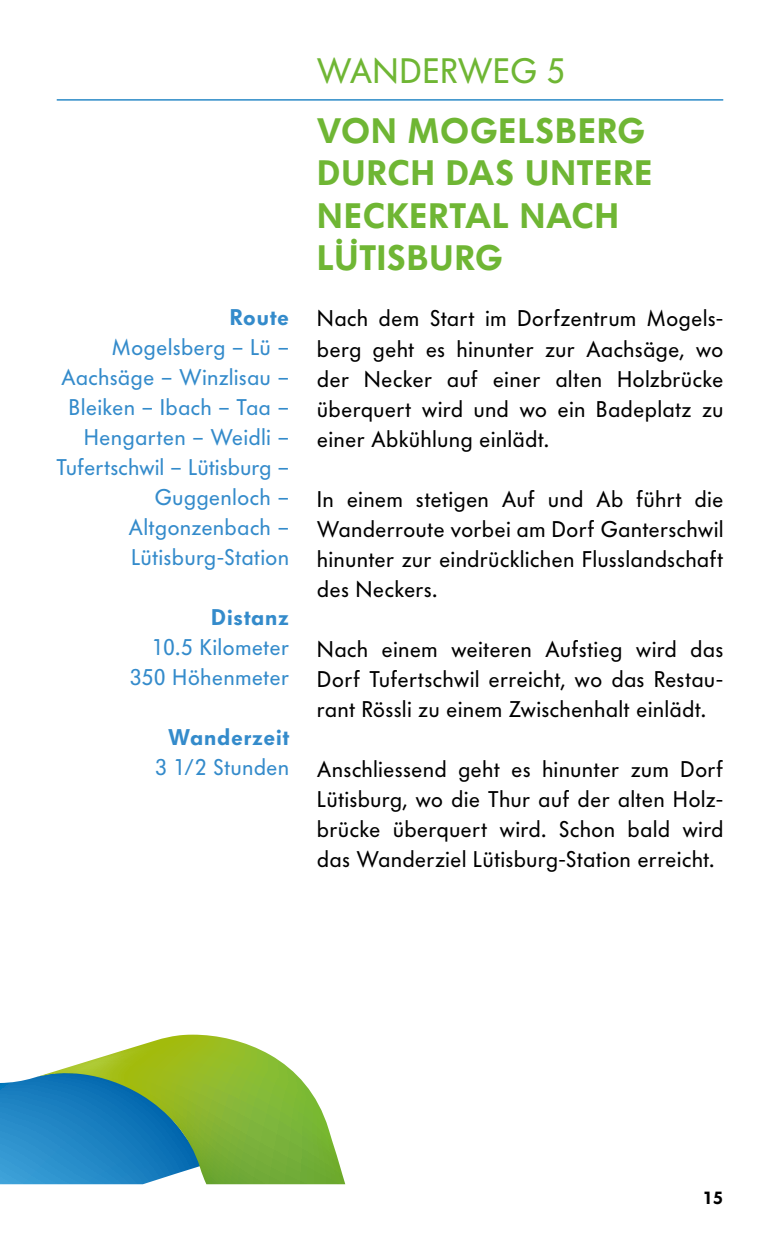
<style>
.page{position:relative;width:780px;height:1241px;background:#fff}
.page>*{position:absolute;margin:0;border:0;box-sizing:border-box;transform-origin:0 0}
.t1{font:600 35px/42.5px "Futura BQ";letter-spacing:.03em;color:#6fb634}
.t2{font:35px "Futura BQ";letter-spacing:.025em;color:#6fb634}
.t3{font:22.5px/30px "Futura BQ";letter-spacing:.035em;color:#000;text-align:justify}
.t4{font:22.5px/30px "Futura BQ";letter-spacing:.035em;color:#348bcb;text-align:right}
.t5{font:600 22.5px "Futura BQ";letter-spacing:.035em;color:#348bcb}
.t6{font:600 17.5px "Futura BQ";color:#000}
</style>
<div class="page">
<svg style="left:1px;top:1079px;width:26px;height:104px;background:#2f91cb"></svg>
<svg style="left:27px;top:1034px;width:318px;height:149px"></svg>
<img style="left:0;top:638px;width:1px;height:545px">
<hr style="left:57px;top:99px;width:666px;height:1px;background:#0073bc">
<p class="t5" style="left:230px;top:304px;width:60px">Route</p>
<p class="t4" style="left:57px;top:332px;width:233px">Mogelsberg – Lü –<br>Aachsäge – Winzlisau –<br>Bleiken – Ibach – Taa –<br>Hengarten – Weidli –<br>Tufertschwil – Lütisburg –<br>Guggenloch –<br>Altgonzenbach –<br>Lütisburg-Station</p>
<p class="t5" style="left:211px;top:604px;width:79px">Distanz</p>
<p class="t4" style="left:130px;top:632px;width:160px">10.5 Kilometer<br>350 Höhenmeter</p>
<p class="t5" style="left:168px;top:724px;width:122px">Wanderzeit</p>
<p class="t4" style="left:156px;top:752px;width:135px">3 1/2 Stunden</p>
<h1 class="t2" style="left:317px;top:50px;width:249px">WANDERWEG 5</h1>
<h1 class="t1" style="left:317px;top:110px;width:336px">VON MOGELSBERG<br>DURCH DAS UNTERE<br>NECKERTAL NACH<br>LÜTISBURG</h1>
<p class="t3" style="left:317px;top:304px;width:407px">Nach dem Start im Dorfzentrum Mogels&shy;berg geht es hinunter zur Aachsäge, wo der Necker auf einer alten Holzbrücke überquert wird und wo ein Badeplatz zu einer Abkühlung einlädt.</p>
<p class="t3" style="left:317px;top:484px;width:407px">In einem stetigen Auf und Ab führt die Wanderroute vorbei am Dorf Ganterschwil hinunter zur eindrücklichen Flusslandschaft des Neckers.</p>
<p class="t3" style="left:317px;top:634px;width:407px">Nach einem weiteren Aufstieg wird das Dorf Tufertschwil erreicht, wo das Restau&shy;rant Rössli zu einem Zwischenhalt einlädt.</p>
<p class="t3" style="left:317px;top:754px;width:407px">Anschliessend geht es hinunter zum Dorf Lütisburg, wo die Thur auf der alten Holz&shy;brücke überquert wird. Schon bald wird das Wanderziel Lütisburg-Station erreicht.</p>
<p class="t6" style="left:703px;top:1187px;width:22px">15</p>
</div>
